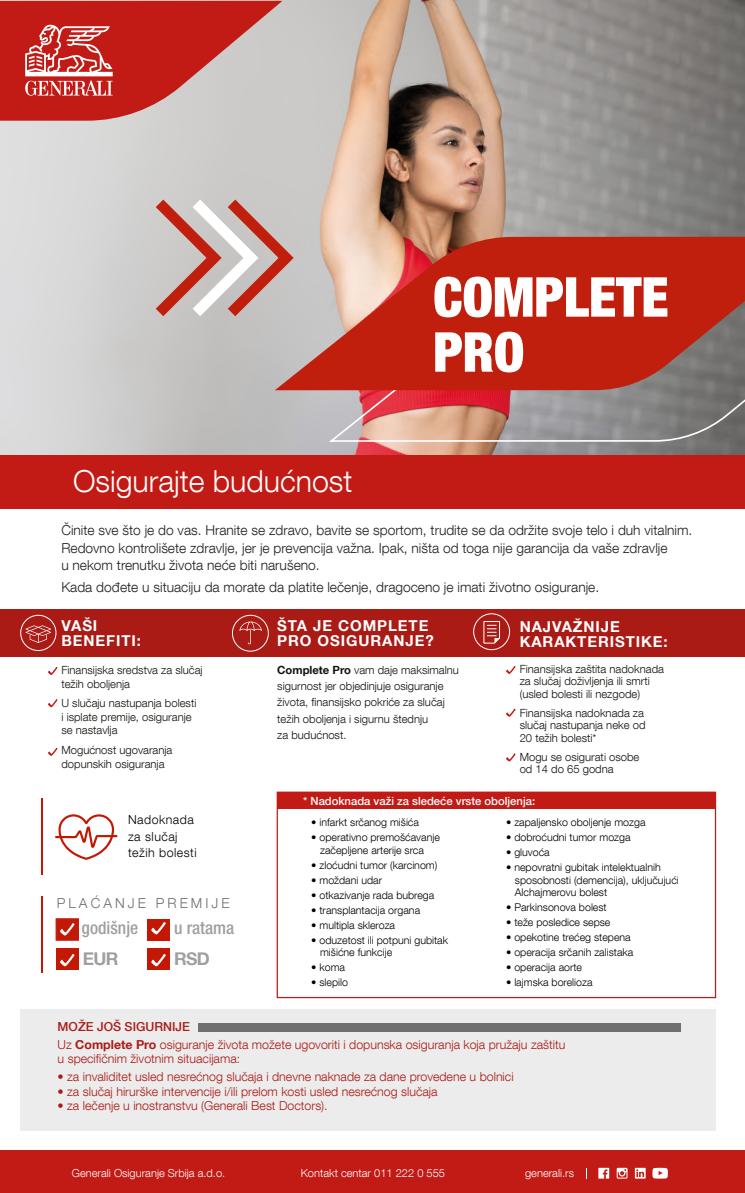
<style>
.page{position:relative;width:745px;height:1193px;background:#fff}
.page>*{position:absolute;margin:0;border:0;box-sizing:border-box;transform-origin:0 0}
.t1{font:900 condensed 55px/55px "Helvetica Neue LT Pro";letter-spacing:-.005em;color:#fff}
.t2{font:300 30.25px "Helvetica Neue LT Com";color:#fff}
.t3{font:500 condensed 17.5px "Helvetica Neue LT Pro";color:#9f9f9f}
.t4{font:700 17.5px "Helvetica Neue LT Com";letter-spacing:-.04em;color:#9f9f9f}
.t5{font:700 15px/15px "Helvetica Neue LT Com";letter-spacing:.06em;color:#fff}
.t6{font:300 13.75px/17.5px "Helvetica Neue LT Com";color:#221f1f}
.t7{font:300 13.75px "Helvetica Neue LT Com";letter-spacing:.22em;color:#6f6f6f}
.t8{font:300 12.38px/17.9px "Helvetica Neue LT Com";color:#aa1b16}
.t9{font:300 12.38px/16.2px "Helvetica Neue LT Com";letter-spacing:.04em;color:#000}
.t10{font:300 11.25px/12.5px "Helvetica Neue LT Com";color:#12120d}
.t11{font:500 11.25px "Helvetica Neue LT Com";color:#fff}
.t12{font:300 11.12px "Helvetica Neue LT Com";color:#fff}
.t13{font:300 10.62px/12.5px "Helvetica Neue LT Com";color:#000}
.s1{font-weight:700}
.s2{font-weight:500}
</style>
<div class="page">
<div style="left:0;top:609px;width:744px;height:47px;background:#aa1b16"></div>
<svg style="left:48px;top:666px;width:10px;height:9px"></svg>
<svg style="left:48px;top:699px;width:10px;height:8px"></svg>
<svg style="left:48px;top:747px;width:10px;height:8px"></svg>
<svg style="left:506px;top:665px;width:9px;height:9px"></svg>
<svg style="left:506px;top:708px;width:9px;height:8px"></svg>
<svg style="left:506px;top:753px;width:9px;height:8px"></svg>
<div style="left:232px;top:614px;width:36px;height:37px;border:1px solid #fff;border-radius:50%"></div>
<svg style="left:239px;top:621px;width:23px;height:23px"></svg>
<svg style="left:26px;top:625px;width:25px;height:17px"></svg>
<div style="left:20px;top:615px;width:36px;height:35px;border:1px solid #fff;border-radius:50%"></div>
<div style="left:473px;top:613px;width:36px;height:37px;border:1px solid #fff;border-radius:50%"></div>
<svg style="left:483px;top:621px;width:17px;height:23px"></svg>
<hr style="left:41px;top:896px;width:2px;height:76px;background:#c11804">
<div style="left:56px;top:948px;width:22px;height:21px;background:#c21804"></div>
<svg style="left:60px;top:954px;width:15px;height:12px"></svg>
<div style="left:147px;top:948px;width:22px;height:21px;background:#c21804"></div>
<svg style="left:151px;top:954px;width:15px;height:12px"></svg>
<div style="left:56px;top:918px;width:23px;height:22px;background:#c21804;border:1px solid #c21b16"></div>
<svg style="left:60px;top:923px;width:15px;height:12px"></svg>
<div style="left:147px;top:918px;width:22px;height:21px;background:#c21804"></div>
<svg style="left:151px;top:922px;width:15px;height:12px"></svg>
<hr style="left:41px;top:798px;width:2px;height:76px;background:#c11804">
<svg style="left:55px;top:814px;width:62px;height:45px"></svg>
<div style="left:20px;top:1009px;width:695px;height:121px;background:#ececec"></div>
<div style="left:198px;top:1023px;width:482px;height:8px;background:#6f6f6f"></div>
<div style="left:277px;top:792px;width:438px;height:17px;background:#c21b16"></div>
<div style="left:276px;top:791px;width:439px;height:206px;border:1px solid #c21b16"></div>
<div style="left:0;top:1150px;width:744px;height:42px;background:#c21b16"></div>
<svg style="left:616px;top:1167px;width:11px;height:11px"></svg>
<svg style="left:598px;top:1167px;width:10px;height:11px"></svg>
<svg style="left:652px;top:1167px;width:15px;height:11px"></svg>
<svg style="left:634px;top:1167px;width:11px;height:11px"></svg>
<img style="left:0;top:1px;width:744px;height:454px">
<svg style="left:0;top:1px;width:282px;height:120px;background:#c85652"></svg>
<svg style="left:329px;top:390px;width:415px;height:53px;background:#ae8a88"></svg>
<svg style="left:274px;top:237px;width:470px;height:153px;background:#bf4131"></svg>
<div style="left:0;top:455px;width:744px;height:53px;background:#c21b16"></div>
<svg style="left:144px;top:188px;width:157px;height:139px;background:#cbb2ae"></svg>
<h2 class="t2" style="left:73px;top:462px;width:280px">Osigurajte budućnost</h2>
<h1 class="t1" style="left:433px;top:269px;width:237px">COMPLETE<br>PRO</h1>
<p class="t6" style="left:61px;top:521px;width:632px">Činite sve što je do vas. Hranite se zdravo, bavite se sportom, trudite se da održite svoje telo i duh vitalnim.<br>Redovno kontrolišete zdravlje, jer je prevencija važna. Ipak, ništa od toga nije garancija da vaše zdravlje<br>u nekom trenutku života neće biti narušeno.</p>
<p class="t6" style="left:61px;top:577px;width:539px">Kada dođete u situaciju da morate da platite lečenje, dragoceno je imati životno osiguranje.</p>
<h3 class="t5" style="left:61px;top:617px;width:81px">VAŠI<br>BENEFITI:</h3>
<p class="t10" style="left:61px;top:663px;width:143px;line-height:13.5px">Finansijska sredstva za slučaj težih oboljenja</p>
<p class="t10" style="left:61px;top:696px;width:136px;line-height:13.5px">U slučaju nastupanja bolesti i isplate premije, osiguranje se nastavlja</p>
<p class="t10" style="left:61px;top:743px;width:112px;line-height:13.5px">Mogućnost ugovaranja dopunskih osiguranja</p>
<p class="t9" style="left:128px;top:811px;width:70px">Nadoknada za slučaj težih bolesti</p>
<p class="t7" style="left:57px;top:894px;width:174px">PLAĆANJE PREMIJE</p>
<h3 class="t3" style="left:82px;top:917px;width:58px">godišnje</h3>
<h3 class="t3" style="left:174px;top:917px;width:62px">u ratama</h3>
<h3 class="t4" style="left:174px;top:947px;width:37px">RSD</h3>
<h3 class="t4" style="left:83px;top:947px;width:37px">EUR</h3>
<h3 class="t5" style="left:277px;top:618px;width:158px">ŠTA JE COMPLETE<br>PRO OSIGURANJE?</h3>
<p class="t10" style="left:277px;top:661px;width:183px;line-height:16.2px"><span class="s1">Complete Pro</span> vam daje maksimalnu sigurnost jer objedinjuje osiguranje života, finansijsko pokriće za slučaj težih oboljenja i sigurnu štednju<br>za budućnost.</p>
<h3 class="t5" style="left:519px;top:618px;width:149px">NAJVAŽNIJE<br>KARAKTERISTIKE:</h3>
<p class="t10" style="left:519px;top:662px;width:146px">Finansijska zaštita nadoknada za slučaj doživljenja ili smrti (usled bolesti ili nezgode)</p>
<p class="t10" style="left:519px;top:706px;width:127px">Finansijska nadoknada za slučaj nastupanja neke od<br>20 težih bolesti*</p>
<p class="t10" style="left:519px;top:749px;width:121px">Mogu se osigurati osobe od 14 do 65 godna</p>
<p class="t11" style="left:303px;top:794px;width:233px">* Nadoknada važi za sledeće vrste oboljenja:</p>
<p class="t13" style="left:311px;top:815px;width:109px">• infarkt srčanog mišića</p>
<p class="t13" style="left:320px;top:830px;width:121px;text-indent:-9px">• operativno premošćavanje začepljene arterije srca</p>
<p class="t13" style="left:311px;top:858px;width:127px">• zloćudni tumor (karcinom)</p>
<p class="t13" style="left:311px;top:873px;width:72px">• moždani udar</p>
<p class="t13" style="left:311px;top:888px;width:125px">• otkazivanje rada bubrega</p>
<p class="t13" style="left:311px;top:903px;width:110px">• transplantacija organa</p>
<p class="t13" style="left:311px;top:918px;width:85px">• multipla skleroza</p>
<p class="t13" style="left:320px;top:933px;width:129px;text-indent:-9px">• oduzetost ili potpuni gubitak mišićne funkcije</p>
<p class="t13" style="left:311px;top:960px;width:35px">• koma</p>
<p class="t13" style="left:311px;top:975px;width:38px">• slepilo</p>
<p class="t13" style="left:505px;top:815px;width:141px">• zapaljensko oboljenje mozga</p>
<p class="t13" style="left:505px;top:830px;width:126px">• dobroćudni tumor mozga</p>
<p class="t13" style="left:505px;top:845px;width:45px">• gluvoća</p>
<p class="t13" style="left:514px;top:860px;width:165px;text-indent:-9px">• nepovratni gubitak intelektualnih sposobnosti (demencija), uključujući<br>Alchajmerovu bolest</p>
<p class="t13" style="left:505px;top:900px;width:102px">• Parkinsonova bolest</p>
<p class="t13" style="left:505px;top:915px;width:106px">• teže posledice sepse</p>
<p class="t13" style="left:505px;top:930px;width:126px">• opekotine trećeg stepena</p>
<p class="t13" style="left:505px;top:945px;width:129px">• operacija srčanih zalistaka</p>
<p class="t13" style="left:505px;top:960px;width:77px">• operacija aorte</p>
<p class="t13" style="left:505px;top:975px;width:88px">• lajmska borelioza</p>
<p class="t8" style="left:58px;top:1017px;width:509px"><span class="s2">MOŽE JOŠ SIGURNIJE<br></span>Uz <span class="s1">Complete Pro</span> osiguranje života možete ugovoriti i dopunska osiguranja koja pružaju zaštitu</p>
<p class="t8" style="left:58px;top:1049px;width:184px">u specifičnim životnim situacijama:</p>
<p class="t8" style="left:58px;top:1067px;width:457px">• za invaliditet usled nesrećnog slučaja i dnevne naknade za dane provedene u bolnici</p>
<p class="t8" style="left:58px;top:1081px;width:381px">• za slučaj hirurške intervencije i/ili prelom kosti usled nesrećnog slučaja</p>
<p class="t8" style="left:58px;top:1095px;width:271px">• za lečenje u inostranstvu (Generali Best Doctors).</p>
<p class="t12" style="left:72px;top:1165px;width:155px">Generali Osiguranje Srbija a.d.o.</p>
<p class="t12" style="left:300px;top:1165px;width:146px">Kontakt centar 011 222 0 555</p>
<p class="t12" style="left:524px;top:1165px;width:50px">generali.rs</p>
</div>
